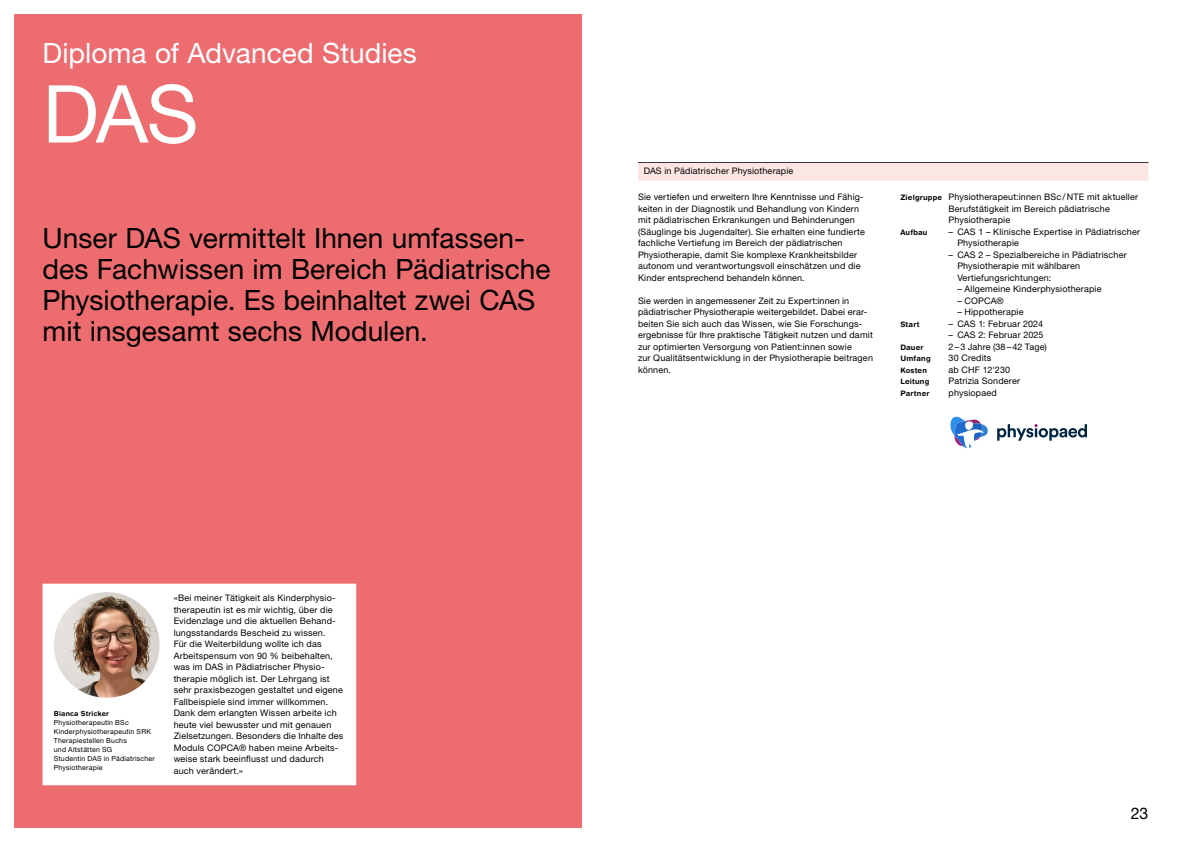
<style>
.page{position:relative;width:1191px;height:842px;background:#fff}
.page>*{position:absolute;margin:0;border:0;box-sizing:border-box;transform-origin:0 0}
.t1{font:80px "Helvetica Neue LT Pro";color:#fff}
.t2{font:28px/31px "Helvetica Neue LT Pro";color:#000}
.t3{font:28px "Helvetica Neue LT Pro";letter-spacing:.005em;color:#fff}
.t4{font:16px "Helvetica Neue LT Pro";color:#000}
.t5{font:9px/11.5px "Helvetica Neue LT Pro";letter-spacing:.02em;color:#000}
.t6{font:700 7.5px "Helvetica Rounded LT Pro";letter-spacing:.025em;color:#000}
.t7{font:7px/9px "Helvetica Neue LT Pro";letter-spacing:.025em;color:#000}
.t8{font:700 7px "Helvetica Rounded LT Pro";letter-spacing:.03em;color:#000}
.s1{font-family:"Helvetica Rounded LT Pro";font-weight:700;font-size:7.5px}
</style>
<div class="page">
<div style="left:14px;top:14px;width:567px;height:814px;background:#ed6c70"></div>
<svg style="left:43px;top:584px;width:313px;height:201px"></svg>
<img style="left:54px;top:592px;width:105px;height:106px;border-radius:53px">
<hr style="left:638px;top:162px;width:510px;height:1px;background:#000">
<div style="left:638px;top:163px;width:510px;height:18px;background:#fce6e3"></div>
<svg style="left:997px;top:424px;width:90px;height:17px"></svg>
<svg style="left:950px;top:417px;width:38px;height:31px"></svg>
<h2 class="t3" style="left:43px;top:35px;width:376px">Diploma of Advanced Studies</h2>
<h1 class="t1" style="left:43px;top:65px;width:157px">DAS</h1>
<h2 class="t2" style="left:43px;top:222px;width:509px">Unser DAS vermittelt Ihnen umfassen&shy;des Fachwissen im Bereich Pädiatrische Physiotherapie. Es beinhaltet zwei CAS mit insgesamt sechs Modulen.</h2>
<p class="t8" style="left:54px;top:709px;width:57px">Bianca Stricker</p>
<p class="t7" style="left:54px;top:718px;width:102px">Physiotherapeutin BSc<br>Kinderphysiotherapeutin SRK<br>Therapiestellen Buchs<br>und Altstätten SG<br>Studentin DAS in Pädiatrischer<br>Physiotherapie</p>
<p class="t5" style="left:174px;top:592px;width:171px">«Bei meiner Tätigkeit als Kinderphysio&shy;therapeutin ist es mir wichtig, über die Evidenzlage und die aktuellen Behand&shy;lungsstandards Bescheid zu wissen.<br>Für die Weiterbildung wollte ich das Arbeitspensum von 90 % beibehalten, was im DAS in Pädiatrischer Physio&shy;therapie möglich ist. Der Lehrgang ist sehr praxisbezogen gestaltet und eigene Fallbeispiele sind immer willkommen.<br>Dank dem erlangten Wissen arbeite ich heute viel bewusster und mit genauen Zielsetzungen. Besonders die Inhalte des Moduls COPCA® haben meine Arbeits&shy;weise stark beeinflusst und dadurch auch verändert.»</p>
<p class="t5" style="left:643px;top:165px;width:151px">DAS in Pädiatrischer Physiotherapie</p>
<p class="t5" style="left:638px;top:191px;width:228px">Sie vertiefen und erweitern Ihre Kenntnisse und Fähig-- keiten in der Diagnostik und Behandlung von Kindern mit pädiatrischen Erkrankungen und Behinderungen (Säuglinge bis Jugendalter). Sie erhalten eine fundierte fachliche Vertiefung im Bereich der pädiatrischen Physiotherapie, damit Sie komplexe Krankheitsbilder autonom und verantwortungsvoll einschätzen und die Kinder entsprechend behandeln können.</p>
<p class="t5" style="left:638px;top:294px;width:236px">Sie werden in angemessener Zeit zu Expert:innen in pädiatrischer Physiotherapie weitergebildet. Dabei erar&shy;beiten Sie sich auch das Wissen, wie Sie Forschungs&shy;ergebnisse für Ihre praktische Tätigkeit nutzen und damit zur optimierten Versorgung von Patient:innen sowie<br>zur Qualitätsentwicklung in der Physiotherapie beitragen können.</p>
<p class="t5" style="left:948px;top:191px;width:191px;text-indent:-48px"><span class="s1">Zielgruppe</span> Physiotherapeut:innen BSc / NTE mit aktueller<br>Berufstätigkeit im Bereich pädiatrische<br>Physiotherapie</p>
<p class="t6" style="left:900px;top:227px;width:29px">Aufbau</p>
<p class="t5" style="left:957px;top:225px;width:184px;text-indent:-9px">– CAS 1 – Klinische Expertise in Pädiatrischer<br>Physiotherapie</p>
<p class="t5" style="left:957px;top:248px;width:171px;text-indent:-9px">– CAS 2 – Spezialbereiche in Pädiatrischer<br>Physiotherapie mit wählbaren<br>Vertiefungsrichtungen:</p>
<p class="t5" style="left:957px;top:283px;width:146px">– Allgemeine Kinderphysiotherapie</p>
<p class="t5" style="left:957px;top:294px;width:48px">– COPCA®</p>
<p class="t5" style="left:957px;top:306px;width:68px">– Hippotherapie</p>
<p class="t6" style="left:900px;top:319px;width:21px">Start</p>
<p class="t5" style="left:948px;top:317px;width:96px">– CAS 1: Februar 2024</p>
<p class="t5" style="left:948px;top:329px;width:97px">– CAS 2: Februar 2025</p>
<p class="t6" style="left:900px;top:342px;width:25px">Dauer</p>
<p class="t5" style="left:948px;top:340px;width:100px">2–3 Jahre (38–42 Tage)</p>
<p class="t6" style="left:900px;top:354px;width:32px">Umfang</p>
<p class="t5" style="left:948px;top:352px;width:44px">30 Credits</p>
<p class="t6" style="left:900px;top:365px;width:28px">Kosten</p>
<p class="t5" style="left:948px;top:363px;width:63px">ab CHF 12'230</p>
<p class="t6" style="left:900px;top:377px;width:31px">Leitung</p>
<p class="t5" style="left:948px;top:375px;width:73px">Patrizia Sonderer</p>
<p class="t6" style="left:900px;top:388px;width:31px">Partner</p>
<p class="t5" style="left:948px;top:386px;width:50px">physiopaed</p>
<h3 class="t4" style="left:1130px;top:804px;width:19px">23</h3>
</div>
